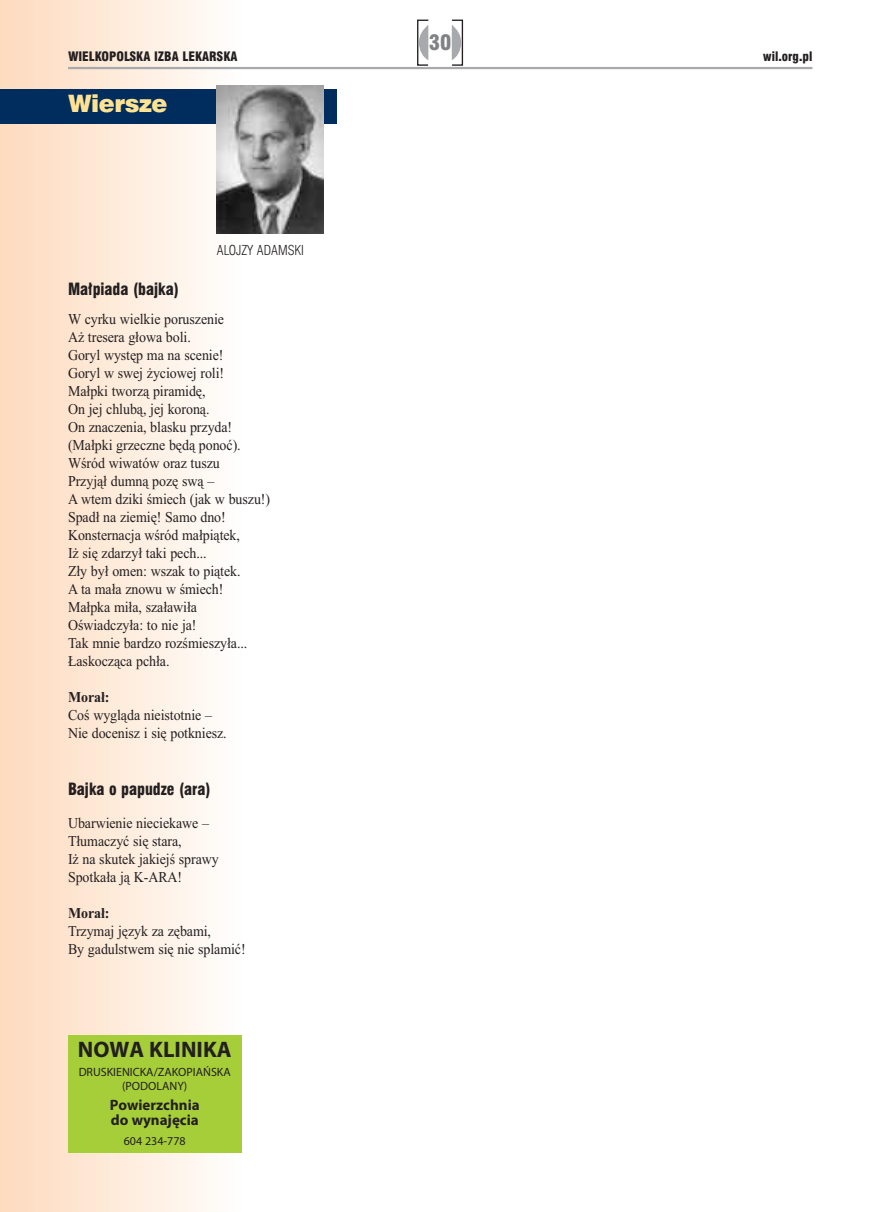
<style>
.page{position:relative;width:872px;height:1212px;background:#fff}
.page>*{position:absolute;margin:0;border:0;box-sizing:border-box;transform-origin:0 0}
.t1{font:24px "Swis 721 Blk EU";letter-spacing:-.02em;color:#ffe292}
.t2{font:700 22.5px "Myriad Pro";color:#231f20}
.t3{font:21px "Swis 721 Blk Cn EU";color:#808285}
.t4{font:16.5px "Swis 721 Blk Cn EU";color:#231f20;scale:.93 1}
.t5{font:15px/18px "Times New Roman";letter-spacing:-.005em;color:#231f20;scale:.93 1}
.t6{font:700 15px/15px "Myriad Pro";color:#231f20}
.t7{font:700 15px "Times New Roman";letter-spacing:-.005em;color:#231f20;scale:.93 1}
.t8{font:13.5px "Swis 721 Lt Cn EU";color:#231f20}
.t9{font:12.75px "Swis 721 Blk Cn EU";color:#231f20}
.t10{font:12px/14.4px "Myriad Pro";color:#231f20;text-align:center}
</style>
<div class="page">
<div style="left:0;top:0;width:242px;height:1212px;background:linear-gradient(to right,#fedabd,#fefefc)"></div>
<svg style="left:417px;top:20px;width:46px;height:46px"></svg>
<hr style="left:68px;top:67px;width:744px;height:2px;background:#a8a9ad">
<div style="left:0;top:89px;width:336px;height:34px;background:#002d5e"></div>
<img style="left:217px;top:85px;width:106px;height:149px">
<div style="left:68px;top:1035px;width:173px;height:117px;background:#a6ce39"></div>
<h3 class="t3" style="left:429px;top:30px;width:24px">30</h3>
<p class="t9" style="left:68px;top:48px;width:171px">WIELKOPOLSKA IZBA LEKARSKA</p>
<p class="t9" style="left:763px;top:48px;width:51px">wil.org.pl</p>
<h1 class="t1" style="left:68px;top:89px;width:101px">Wiersze</h1>
<p class="t8" style="left:217px;top:242px;width:89px">ALOJZY ADAMSKI</p>
<p class="t4" style="left:68px;top:279px;width:121px">Małpiada (bajka)</p>
<p class="t5" style="left:68px;top:310px;width:219px">W cyrku wielkie poruszenie<br>Aż tresera głowa boli.<br>Goryl występ ma na scenie!<br>Goryl w swej życiowej roli!<br>Małpki tworzą piramidę,<br>On jej chlubą, jej koroną.<br>On znaczenia, blasku przyda! (Małpki grzeczne będą ponoć).<br>Wśród wiwatów oraz tuszu<br>Przyjął dumną pozę swą –<br>A wtem dziki śmiech (jak w buszu!)<br>Spadł na ziemię! Samo dno!<br>Konsternacja wśród małpiątek,<br>Iż się zdarzył taki pech...<br>Zły był omen: wszak to piątek.<br>A ta mała znowu w śmiech!<br>Małpka miła, szaławiła<br>Oświadczyła: to nie ja!<br>Tak mnie bardzo rozśmieszyła...<br>Łaskocząca pchła.</p>
<p class="t7" style="left:68px;top:688px;width:46px">Morał:</p>
<p class="t5" style="left:68px;top:706px;width:172px">Coś wygląda nieistotnie –<br>Nie docenisz i się potkniesz.</p>
<p class="t4" style="left:68px;top:779px;width:155px">Bajka o papudze (ara)</p>
<p class="t5" style="left:68px;top:814px;width:163px">Ubarwienie nieciekawe –<br>Tłumaczyć się stara,<br>Iż na skutek jakiejś sprawy<br>Spotkała ją K-ARA!</p>
<p class="t7" style="left:68px;top:904px;width:46px">Morał:</p>
<p class="t5" style="left:68px;top:922px;width:192px">Trzymaj język za zębami,<br>By gadulstwem się nie splamić!</p>
<h2 class="t2" style="left:78px;top:1041px;width:155px">NOWA KLINIKA</h2>
<p class="t10" style="left:79px;top:1066px;width:154px">DRUSKIENICKA/ZAKOPIAŃSKA (PODOLANY)</p>
<p class="t6" style="left:110px;top:1098px;width:91px">Powierzchnia do wynajęcia</p>
<p class="t10" style="left:124px;top:1134px;width:63px">604 234-778</p>
</div>
